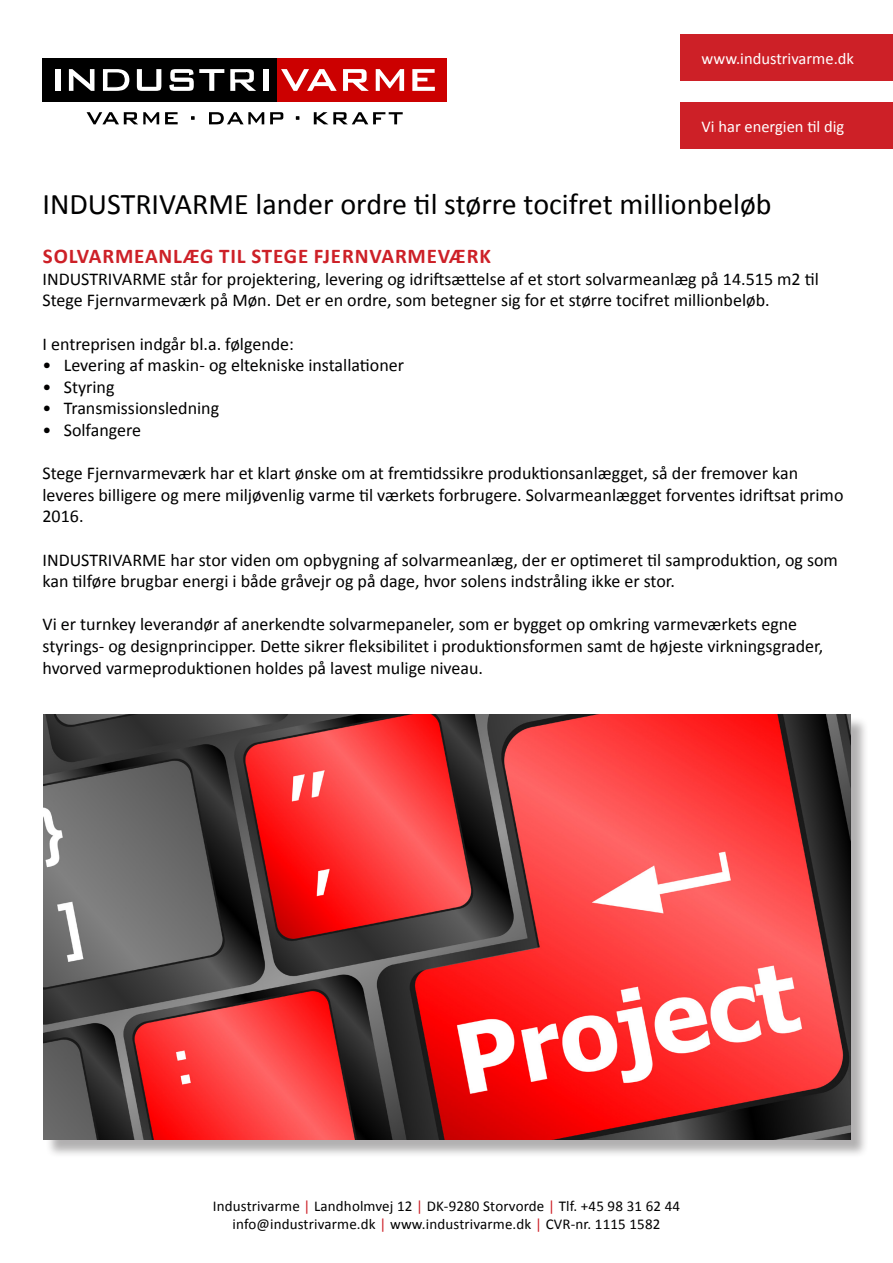
<style>
.page{position:relative;width:893px;height:1263px;background:#fff}
.page>*{position:absolute;margin:0;border:0;box-sizing:border-box;transform-origin:0 0}
.t1{font:30px "Calibri";color:#010000}
.t2{font:700 21px "Calibri";letter-spacing:.04em;color:#cd2027}
.t3{font:18px/21.6px "Calibri";color:#010000}
.t4{font:16.5px "Calibri";color:#fff}
.t5{font:15px "Calibri";letter-spacing:.01em;color:#010000}
.s1{color:#cd2027}
</style>
<div class="page">
<div style="left:680px;top:34px;width:213px;height:47px;background:#cd2027"></div>
<div style="left:680px;top:102px;width:213px;height:47px;background:#cd2027"></div>
<div style="left:43px;top:58px;width:235px;height:43px;background:#000"></div>
<div style="left:277px;top:58px;width:170px;height:43px;background:#c00"></div>
<div style="left:55px;top:69px;width:5px;height:22px;background:#fff"></div>
<svg style="left:69px;top:69px;width:25px;height:22px"></svg>
<svg style="left:103px;top:69px;width:26px;height:22px"></svg>
<svg style="left:137px;top:69px;width:24px;height:22px"></svg>
<svg style="left:169px;top:69px;width:55px;height:22px"></svg>
<svg style="left:230px;top:69px;width:26px;height:22px"></svg>
<div style="left:263px;top:69px;width:5px;height:22px;background:#fff"></div>
<svg style="left:281px;top:69px;width:56px;height:22px"></svg>
<svg style="left:343px;top:69px;width:26px;height:22px"></svg>
<svg style="left:376px;top:69px;width:28px;height:22px"></svg>
<svg style="left:412px;top:69px;width:23px;height:22px"></svg>
<svg style="left:87px;top:112px;width:72px;height:12px"></svg>
<svg style="left:165px;top:112px;width:13px;height:12px"></svg>
<svg style="left:191px;top:116px;width:4px;height:4px"></svg>
<svg style="left:209px;top:112px;width:55px;height:12px"></svg>
<svg style="left:270px;top:112px;width:13px;height:12px"></svg>
<svg style="left:296px;top:116px;width:3px;height:4px"></svg>
<svg style="left:314px;top:112px;width:89px;height:12px"></svg>
<div style="left:45px;top:717px;width:824px;height:441px;background:#231f20;opacity:.35"></div>
<img style="left:43px;top:714px;width:807px;height:426px">
<p class="t4" style="left:702px;top:48px;width:154px">www.industrivarme.dk</p>
<p class="t4" style="left:702px;top:116px;width:144px">Vi har energien til dig</p>
<p class="t1" style="left:43px;top:185px;width:731px">INDUSTRIVARME lander ordre til større tocifret millionbeløb</p>
<p class="t2" style="left:43px;top:243px;width:449px">SOLVARMEANLÆG TIL STEGE FJERNVARMEVÆRK</p>
<p class="t3" style="left:43px;top:268px;width:778px">INDUSTRIVARME står for projektering, levering og idriftsættelse af et stort solvarmeanlæg på 14.515 m2 til<br>Stege Fjernvarmeværk på Møn. Det er en ordre, som betegner sig for et større tocifret millionbeløb.</p>
<p class="t3" style="left:43px;top:333px;width:253px">I entreprisen indgår bl.a. følgende:</p>
<p class="t3" style="left:43px;top:354px;width:363px">• Levering af maskin- og eltekniske installationer</p>
<p class="t3" style="left:43px;top:376px;width:74px">• Styring</p>
<p class="t3" style="left:43px;top:398px;width:178px">• Transmissionsledning</p>
<p class="t3" style="left:43px;top:419px;width:100px">• Solfangere</p>
<p class="t3" style="left:43px;top:462px;width:802px">Stege Fjernvarmeværk har et klart ønske om at fremtidssikre produktionsanlægget, så der fremover kan leveres billigere og mere miljøvenlig varme til værkets forbrugere. Solvarmeanlægget forventes idriftsat primo<br>2016.</p>
<p class="t3" style="left:43px;top:549px;width:797px">INDUSTRIVARME har stor viden om opbygning af solvarmeanlæg, der er optimeret til samproduktion, og som kan tilføre brugbar energi i både gråvejr og på dage, hvor solens indstråling ikke er stor.</p>
<p class="t3" style="left:43px;top:614px;width:782px">Vi er turnkey leverandør af anerkendte solvarmepaneler, som er bygget op omkring varmeværkets egne styrings- og designprincipper. Dette sikrer fleksibilitet i produktionsformen samt de højeste virkningsgrader, hvorved varmeproduktionen holdes på lavest mulige niveau.</p>
<p class="t5" style="left:213px;top:1196px;width:469px">Industrivarme <span class="s1">|</span> Landholmvej 12 <span class="s1">|</span> DK-9280 Storvorde <span class="s1">|</span> Tlf. +45 98 31 62 44</p>
<p class="t5" style="left:233px;top:1214px;width:429px">info@industrivarme.dk <span class="s1">|</span> www.industrivarme.dk <span class="s1">|</span> CVR-nr. 1115 1582</p>
</div>
